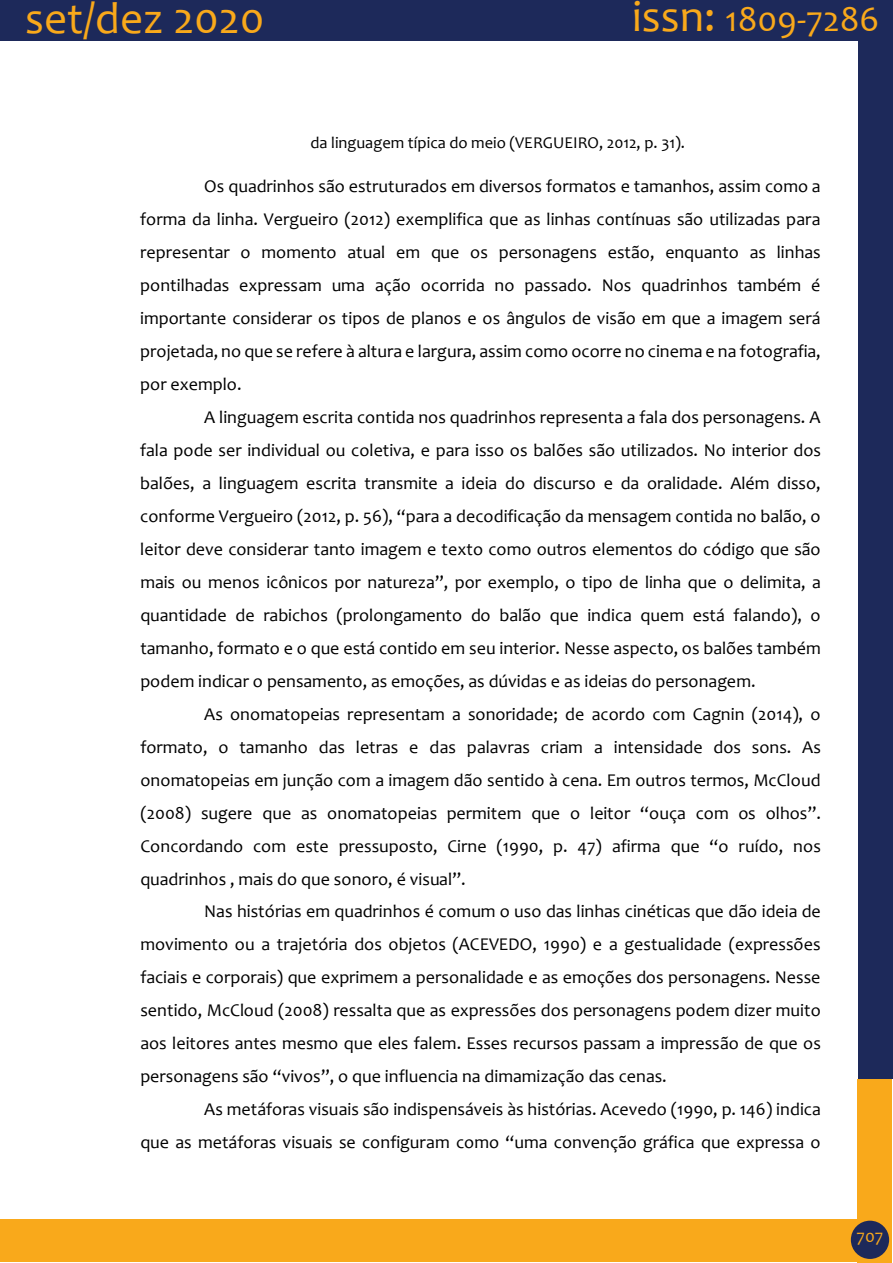
<style>
.page{position:relative;width:893px;height:1263px;background:#fff}
.page>*{position:absolute;margin:0;border:0;box-sizing:border-box;transform-origin:0 0}
.t1{font:45px "Candara";color:#f9a91b}
.t2{font:36px "Candara";color:#f9a91b}
.t3{font:18px "Candara";color:#000}
.t4{font:18px "Candara";color:#f9a91b}
.t5{font:16.5px "Candara";color:#000}
.s1{font-size:45px}
</style>
<div class="page">
<div style="left:858px;top:0;width:34px;height:1079px;background:#1d295a"></div>
<div style="left:0;top:0;width:890px;height:41px;background:#1d295a"></div>
<div style="left:857px;top:1079px;width:34px;height:184px;background:#f9a91b"></div>
<div style="left:0;top:1219px;width:860px;height:43px;background:#f9a91b"></div>
<div style="left:851px;top:1221px;width:38px;height:38px;background:#1d295a;border-radius:50%"></div>
<h1 class="t1" style="left:25px;top:-9px;width:241px">set/dez 2020</h1>
<h2 class="t2" style="left:632px;top:-3px;width:249px"><span class="s1">issn:</span> 1809-7286</h2>
<p class="t5" style="left:310px;top:132px;width:376px">da linguagem típica do meio (VERGUEIRO, 2012, p. 31).</p>
<p class="t3" style="left:204px;top:175px;width:618px">Os quadrinhos são estruturados em diversos formatos e tamanhos, assim como a</p>
<p class="t3" style="left:140px;top:208px;width:682px">forma da linha. Vergueiro (2012) exemplifica que as linhas contínuas são utilizadas para</p>
<p class="t3" style="left:140px;top:241px;width:682px">representar o momento atual em que os personagens estão, enquanto as linhas</p>
<p class="t3" style="left:140px;top:274px;width:682px">pontilhadas expressam uma ação ocorrida no passado. Nos quadrinhos também é</p>
<p class="t3" style="left:140px;top:307px;width:682px">importante considerar os tipos de planos e os ângulos de visão em que a imagem será</p>
<p class="t3" style="left:140px;top:340px;width:682px">projetada, no que se refere à altura e largura, assim como ocorre no cinema e na fotografia,</p>
<p class="t3" style="left:140px;top:373px;width:103px">por exemplo.</p>
<p class="t3" style="left:204px;top:406px;width:618px">A linguagem escrita contida nos quadrinhos representa a fala dos personagens. A</p>
<p class="t3" style="left:140px;top:439px;width:682px">fala pode ser individual ou coletiva, e para isso os balões são utilizados. No interior dos</p>
<p class="t3" style="left:140px;top:472px;width:682px">balões, a linguagem escrita transmite a ideia do discurso e da oralidade. Além disso,</p>
<p class="t3" style="left:140px;top:505px;width:682px">conforme Vergueiro (2012, p. 56), “para a decodificação da mensagem contida no balão, o</p>
<p class="t3" style="left:140px;top:538px;width:682px">leitor deve considerar tanto imagem e texto como outros elementos do código que são</p>
<p class="t3" style="left:140px;top:571px;width:682px">mais ou menos icônicos por natureza”, por exemplo, o tipo de linha que o delimita, a</p>
<p class="t3" style="left:140px;top:604px;width:682px">quantidade de rabichos (prolongamento do balão que indica quem está falando), o</p>
<p class="t3" style="left:140px;top:636px;width:682px">tamanho, formato e o que está contido em seu interior. Nesse aspecto, os balões também</p>
<p class="t3" style="left:140px;top:669px;width:617px">podem indicar o pensamento, as emoções, as dúvidas e as ideias do personagem.</p>
<p class="t3" style="left:204px;top:702px;width:618px">As onomatopeias representam a sonoridade; de acordo com Cagnin (2014), o</p>
<p class="t3" style="left:140px;top:735px;width:682px">formato, o tamanho das letras e das palavras criam a intensidade dos sons. As</p>
<p class="t3" style="left:140px;top:768px;width:682px">onomatopeias em junção com a imagem dão sentido à cena. Em outros termos, McCloud</p>
<p class="t3" style="left:140px;top:801px;width:682px">(2008) sugere que as onomatopeias permitem que o leitor “ouça com os olhos”.</p>
<p class="t3" style="left:140px;top:834px;width:682px">Concordando com este pressuposto, Cirne (1990, p. 47) afirma que “o ruído, nos</p>
<p class="t3" style="left:140px;top:867px;width:327px">quadrinhos , mais do que sonoro, é visual”.</p>
<p class="t3" style="left:204px;top:900px;width:618px">Nas histórias em quadrinhos é comum o uso das linhas cinéticas que dão ideia de</p>
<p class="t3" style="left:140px;top:933px;width:682px">movimento ou a trajetória dos objetos (ACEVEDO, 1990) e a gestualidade (expressões</p>
<p class="t3" style="left:140px;top:966px;width:682px">faciais e corporais) que exprimem a personalidade e as emoções dos personagens. Nesse</p>
<p class="t3" style="left:140px;top:999px;width:682px">sentido, McCloud (2008) ressalta que as expressões dos personagens podem dizer muito</p>
<p class="t3" style="left:140px;top:1032px;width:682px">aos leitores antes mesmo que eles falem. Esses recursos passam a impressão de que os</p>
<p class="t3" style="left:140px;top:1065px;width:528px">personagens são “vivos”, o que influencia na dimamização das cenas.</p>
<p class="t3" style="left:204px;top:1098px;width:618px">As metáforas visuais são indispensáveis às histórias. Acevedo (1990, p. 146) indica</p>
<p class="t3" style="left:140px;top:1131px;width:681px">que as metáforas visuais se configuram como “uma convenção gráfica que expressa o</p>
<p class="t4" style="left:856px;top:1224px;width:28px">707</p>
</div>
